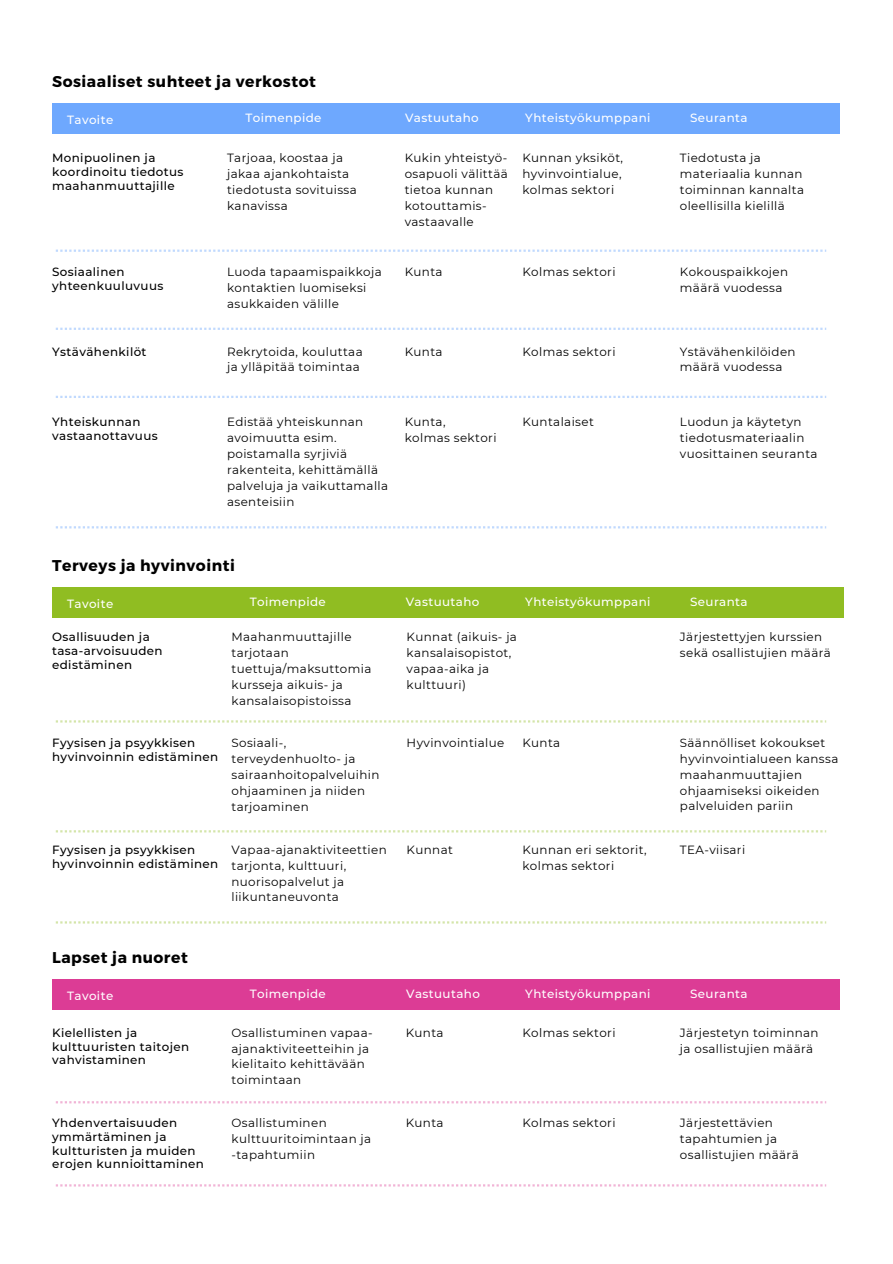
<style>
.page{position:relative;width:893px;height:1264px;background:#fff}
.page>*{position:absolute;margin:0;border:0;box-sizing:border-box;transform-origin:0 0}
.t1{font:700 15.6px "Montserrat";letter-spacing:.035em;color:#000}
.t2{font:11.85px/15.9px "Montserrat";letter-spacing:.035em;color:#000}
.t3{font:500 11.85px/13.8px "Montserrat";letter-spacing:.035em;color:#000}
.t4{font:500 11.85px "Montserrat";letter-spacing:.035em;color:#fff}
</style>
<div class="page">
<div style="left:52px;top:103px;width:787px;height:31px;background:#6ea8fe"></div>
<svg style="left:56px;top:249px;width:770px;height:3px"></svg>
<svg style="left:56px;top:328px;width:770px;height:2px"></svg>
<svg style="left:56px;top:396px;width:770px;height:2px"></svg>
<div style="left:52px;top:586px;width:791px;height:31px;background:#90bd22"></div>
<svg style="left:56px;top:720px;width:770px;height:2px"></svg>
<svg style="left:56px;top:830px;width:770px;height:2px"></svg>
<svg style="left:56px;top:921px;width:770px;height:2px"></svg>
<div style="left:52px;top:978px;width:787px;height:31px;background:#dc3c95"></div>
<svg style="left:56px;top:1101px;width:770px;height:2px"></svg>
<svg style="left:56px;top:1184px;width:770px;height:2px"></svg>
<svg style="left:56px;top:526px;width:770px;height:2px"></svg>
<h1 class="t1" style="left:52px;top:71px;width:265px">Sosiaaliset suhteet ja verkostot</h1>
<p class="t4" style="left:67px;top:112px;width:48px">Tavoite</p>
<p class="t4" style="left:245px;top:111px;width:78px">Toimenpide</p>
<p class="t4" style="left:405px;top:111px;width:75px">Vastuutaho</p>
<p class="t4" style="left:525px;top:111px;width:127px">Yhteistyökumppani</p>
<p class="t4" style="left:690px;top:111px;width:59px">Seuranta</p>
<p class="t3" style="left:52px;top:151px;width:133px">Monipuolinen ja koordinoitu tiedotus maahanmuuttajille</p>
<p class="t2" style="left:227px;top:150px;width:131px">Tarjoaa, koostaa ja jakaa ajankohtaista tiedotusta sovituissa kanavissa</p>
<p class="t2" style="left:404px;top:150px;width:105px">Kukin yhteistyö&shy;osapuoli välittää tietoa kunnan kotouttamis&shy;vastaavalle</p>
<p class="t2" style="left:522px;top:150px;width:102px">Kunnan yksiköt, hyvinvointialue, kolmas sektori</p>
<p class="t2" style="left:679px;top:150px;width:126px">Tiedotusta ja materiaalia kunnan toiminnan kannalta oleellisilla kielillä</p>
<p class="t3" style="left:52px;top:265px;width:113px">Sosiaalinen yhteenkuuluvuus</p>
<p class="t2" style="left:227px;top:264px;width:156px">Luoda tapaamispaikkoja kontaktien luomiseksi asukkaiden välille</p>
<p class="t2" style="left:404px;top:264px;width:39px">Kunta</p>
<p class="t2" style="left:522px;top:264px;width:95px">Kolmas sektori</p>
<p class="t2" style="left:680px;top:264px;width:110px">Kokouspaikkojen määrä vuodessa</p>
<p class="t3" style="left:52px;top:344px;width:96px">Ystävähenkilöt</p>
<p class="t2" style="left:227px;top:343px;width:137px">Rekrytoida, kouluttaa ja ylläpitää toimintaa</p>
<p class="t2" style="left:404px;top:343px;width:39px">Kunta</p>
<p class="t2" style="left:522px;top:343px;width:95px">Kolmas sektori</p>
<p class="t2" style="left:680px;top:343px;width:117px">Ystävähenkilöiden määrä vuodessa</p>
<p class="t3" style="left:52px;top:415px;width:107px">Yhteiskunnan vastaanottavuus</p>
<p class="t2" style="left:227px;top:414px;width:163px">Edistää yhteiskunnan avoimuutta esim. poistamalla syrjiviä rakenteita, kehittämällä palveluja ja vaikuttamalla asenteisiin</p>
<p class="t2" style="left:404px;top:414px;width:93px">Kunta,<br>kolmas sektori</p>
<p class="t2" style="left:522px;top:414px;width:73px">Kuntalaiset</p>
<p class="t2" style="left:680px;top:414px;width:139px">Luodun ja käytetyn tiedotusmateriaalin vuosittainen seuranta</p>
<h1 class="t1" style="left:52px;top:555px;width:184px">Terveys ja hyvinvointi</h1>
<p class="t4" style="left:67px;top:596px;width:48px">Tavoite</p>
<p class="t4" style="left:250px;top:594px;width:78px">Toimenpide</p>
<p class="t4" style="left:405px;top:594px;width:75px">Vastuutaho</p>
<p class="t4" style="left:525px;top:594px;width:127px">Yhteistyökumppani</p>
<p class="t4" style="left:690px;top:594px;width:59px">Seuranta</p>
<p class="t3" style="left:52px;top:630px;width:112px">Osallisuuden ja tasa-arvoisuuden edistäminen</p>
<p class="t2" style="left:231px;top:629px;width:141px">Maahanmuuttajille tarjotaan tuettuja/maksuttomia kursseja aikuis- ja kansalaisopistoissa</p>
<p class="t2" style="left:406px;top:629px;width:112px">Kunnat (aikuis- ja kansalaisopistot, vapaa-aika ja kulttuuri)</p>
<p class="t2" style="left:680px;top:629px;width:152px">Järjestettyjen kurssien sekä osallistujien määrä</p>
<p class="t3" style="left:52px;top:736px;width:168px">Fyysisen ja psyykkisen hyvinvoinnin edistäminen</p>
<p class="t2" style="left:231px;top:735px;width:149px">Sosiaali-, terveydenhuolto- ja sairaanhoitopalveluihin ohjaaminen ja niiden tarjoaminen</p>
<p class="t2" style="left:406px;top:735px;width:99px">Hyvinvointialue</p>
<p class="t2" style="left:679px;top:735px;width:160px">Säännölliset kokoukset hyvinvointialueen kanssa maahanmuuttajien ohjaamiseksi oikeiden palveluiden pariin</p>
<p class="t2" style="left:522px;top:735px;width:39px">Kunta</p>
<p class="t3" style="left:52px;top:842px;width:168px">Fyysisen ja psyykkisen hyvinvoinnin edistäminen</p>
<p class="t2" style="left:231px;top:841px;width:157px">Vapaa-ajanaktiviteettien tarjonta, kulttuuri, nuorisopalvelut ja liikuntaneuvonta</p>
<p class="t2" style="left:406px;top:841px;width:48px">Kunnat</p>
<p class="t2" style="left:522px;top:841px;width:126px">Kunnan eri sektorit,</p>
<p class="t2" style="left:680px;top:841px;width:67px">TEA-viisari</p>
<p class="t2" style="left:522px;top:857px;width:93px">kolmas sektori</p>
<h1 class="t1" style="left:52px;top:947px;width:137px">Lapset ja nuoret</h1>
<p class="t4" style="left:67px;top:988px;width:48px">Tavoite</p>
<p class="t4" style="left:250px;top:986px;width:78px">Toimenpide</p>
<p class="t4" style="left:406px;top:986px;width:75px">Vastuutaho</p>
<p class="t4" style="left:525px;top:986px;width:127px">Yhteistyökumppani</p>
<p class="t4" style="left:690px;top:986px;width:59px">Seuranta</p>
<p class="t3" style="left:52px;top:1025px;width:138px">Kielellisten ja kulttuuristen taitojen vahvistaminen</p>
<p class="t2" style="left:231px;top:1024px;width:143px">Osallistuminen vapaa&shy;ajanaktiviteetteihin ja kielitaito kehittävään toimintaan</p>
<p class="t2" style="left:405px;top:1024px;width:39px">Kunta</p>
<p class="t2" style="left:680px;top:1024px;width:140px">Järjestetyn toiminnan ja osallistujien määrä</p>
<p class="t3" style="left:52px;top:1115px;width:153px">Yhdenvertaisuuden ymmärtäminen ja kultturisten ja muiden erojen kunnioittaminen</p>
<p class="t2" style="left:231px;top:1114px;width:141px">Osallistuminen kulttuuritoimintaan ja -tapahtumiin</p>
<p class="t2" style="left:405px;top:1114px;width:39px">Kunta</p>
<p class="t2" style="left:680px;top:1114px;width:120px">Järjestettävien tapahtumien ja osallistujien määrä</p>
<p class="t2" style="left:522px;top:1024px;width:95px">Kolmas sektori</p>
<p class="t2" style="left:522px;top:1114px;width:95px">Kolmas sektori</p>
</div>
